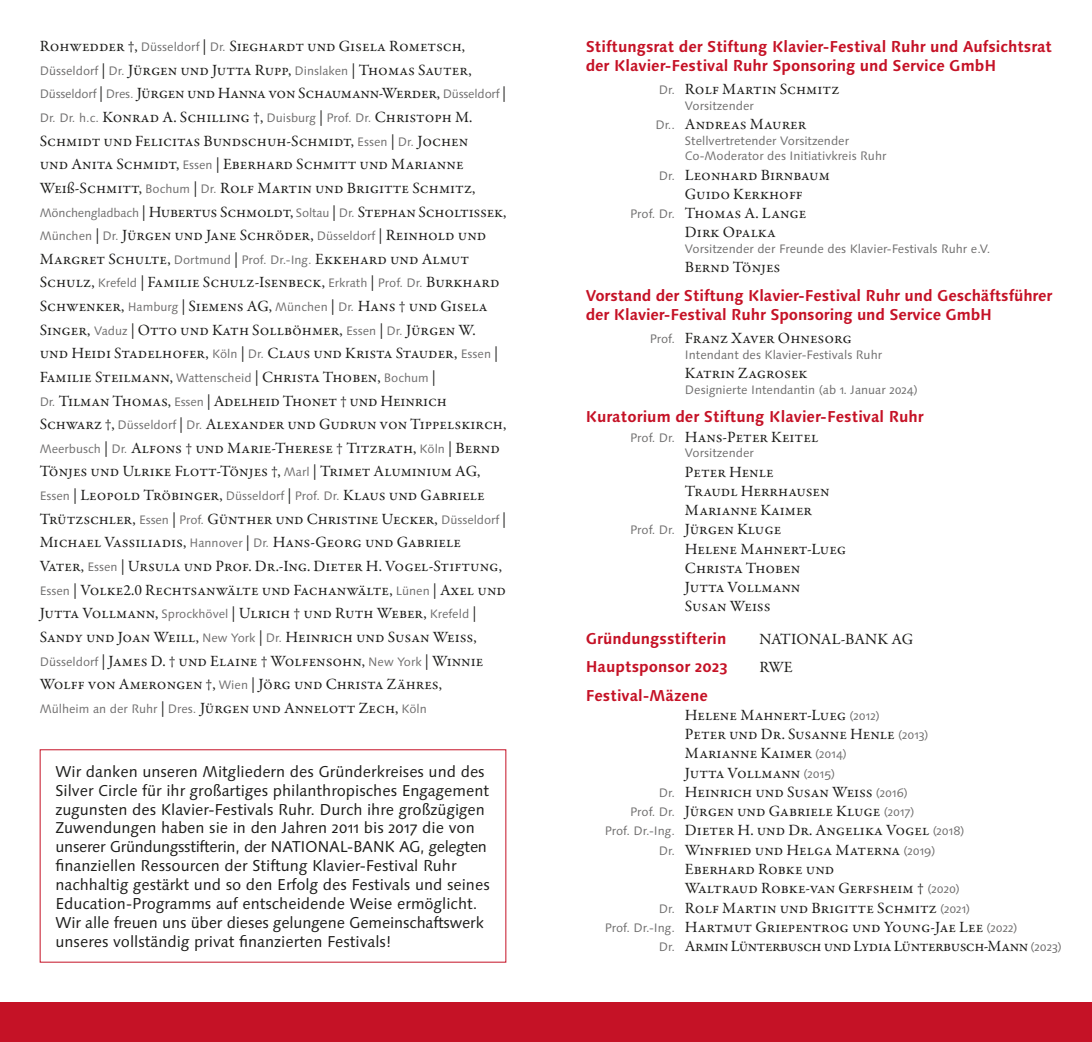
<style>
.page{position:relative;width:1092px;height:1042px;background:#fff}
.page>*{position:absolute;margin:0;border:0;box-sizing:border-box;transform-origin:0 0}
.t1{font:15.75px/23.6px "Garamond Premr Pro";color:#1d1d1b}
.t2{font:15.75px/18.9px "Linotype Syntax Os F";color:#1d1d1b}
.t3{font:700 15.75px/18.9px "Linotype Syntax Os F";letter-spacing:-.005em;color:#c51226}
.t4{font:15.75px "Garamond Premr Pro";letter-spacing:-.03em;color:#1d1d1b}
.t5{font:12.25px/15.8px "Linotype Syntax Os F";color:#706f6f}
.s1{font-family:"Linotype Syntax Os F";font-size:12.25px;color:#706f6f}
.s2{font-family:"Garamond Premr Pro";font-size:15.75px;color:#1d1d1b}
</style>
<div class="page">
<div style="left:0;top:1002px;width:546px;height:40px;background:#c51226"></div>
<div style="left:546px;top:1002px;width:545px;height:40px;background:#c51226"></div>
<p class="t1" style="left:40px;top:35px;width:468px">Rohwedder †, <span class="s1">Düsseldorf</span> | <span class="s1">Dr.</span> Sieghardt und Gisela Rometsch, <span class="s1">Düsseldorf</span> | <span class="s1">Dr.</span> Jürgen und Jutta Rupp, <span class="s1">Dinslaken</span> | Thomas Sauter, <span class="s1">Düsseldorf</span> | <span class="s1">Dres.</span> Jürgen und Hanna von Schaumann-Werder, <span class="s1">Düsseldorf</span> | <span class="s1">Dr. Dr. h.c.</span> Konrad A. Schilling †, <span class="s1">Duisburg</span> | <span class="s1">Prof. Dr.</span> Christoph M.<br>Schmidt und Felicitas Bundschuh-Schmidt, <span class="s1">Essen</span> | <span class="s1">Dr.</span> Jochen<br>und Anita Schmidt, <span class="s1">Essen</span> | Eberhard Schmitt und Marianne Weiß-Schmitt, <span class="s1">Bochum</span> | <span class="s1">Dr.</span> Rolf Martin und Brigitte Schmitz, <span class="s1">Mönchengladbach</span> | Hubertus Schmoldt, <span class="s1">Soltau</span> | <span class="s1">Dr.</span> Stephan Scholtissek, <span class="s1">München</span> | <span class="s1">Dr.</span> Jürgen und Jane Schröder, <span class="s1">Düsseldorf</span> | Reinhold und Margret Schulte, <span class="s1">Dortmund</span> | <span class="s1">Prof. Dr.-Ing.</span> Ekkehard und Almut Schulz, <span class="s1">Krefeld</span> | Familie Schulz-Isenbeck, <span class="s1">Erkrath</span> | <span class="s1">Prof. Dr.</span> Burkhard Schwenker, <span class="s1">Hamburg</span> | Siemens AG, <span class="s1">München</span> | <span class="s1">Dr.</span> Hans † und Gisela Singer, <span class="s1">Vaduz</span> | Otto und Kath Sollböhmer, <span class="s1">Essen</span> | <span class="s1">Dr.</span> Jürgen W. und Heidi Stadelhofer, <span class="s1">Köln</span> | <span class="s1">Dr.</span> Claus und Krista Stauder, <span class="s1">Essen</span> | Familie Steilmann, <span class="s1">Wattenscheid</span> | Christa Thoben, <span class="s1">Bochum</span> |<br><span class="s1">Dr.</span> Tilman Thomas, <span class="s1">Essen</span> | Adelheid Thonet † und Heinrich Schwarz †, <span class="s1">Düsseldorf</span> | <span class="s1">Dr.</span> Alexander und Gudrun von Tippelskirch, <span class="s1">Meerbusch</span> | <span class="s1">Dr.</span> Alfons † und Marie-Therese † Titzrath, <span class="s1">Köln</span> | Bernd Tönjes und Ulrike Flott-Tönjes †, <span class="s1">Marl</span> | Trimet Aluminium AG, <span class="s1">Essen</span> | Leopold Tröbinger, <span class="s1">Düsseldorf</span> | <span class="s1">Prof. Dr.</span> Klaus und Gabriele Trützschler, <span class="s1">Essen</span> | <span class="s1">Prof.</span> Günther und Christine Uecker, <span class="s1">Düsseldorf</span> | Michael Vassiliadis, <span class="s1">Hannover</span> | <span class="s1">Dr.</span> Hans-Georg und Gabriele Vater, <span class="s1">Essen</span> | Ursula und Prof. Dr.-Ing. Dieter H. Vogel-Stiftung, <span class="s1">Essen</span> | Volke2.0 Rechtsanwälte und Fachanwälte, <span class="s1">Lünen</span> | Axel und Jutta Vollmann, <span class="s1">Sprockhövel</span> | Ulrich † und Ruth Weber, <span class="s1">Krefeld</span> | Sandy und Joan Weill, <span class="s1">New York</span> | <span class="s1">Dr.</span> Heinrich und Susan Weiss, <span class="s1">Düsseldorf</span> | James D. † und Elaine † Wolfensohn, <span class="s1">New York</span> | Winnie Wolff von Amerongen †, <span class="s1">Wien</span> | Jörg und Christa Zähres,</p>
<p class="t5" style="left:40px;top:701px;width:389px">Mülheim an der Ruhr <span class="s2">|</span> Dres. <span class="s2">Jürgen und Annelott Zech,</span> Köln</p>
<p class="t2" style="left:55px;top:762px;width:436px">Wir danken unseren Mitgliedern des Gründerkreises und des Silver Circle für ihr großartiges philanthropisches Engagement zugunsten des Klavier-Festivals Ruhr. Durch ihre großzügigen Zuwendungen haben sie in den Jahren 2011 bis 2017 die von unserer Gründungsstifterin, der NATIONAL-BANK AG, gelegten finanziellen Ressourcen der Stiftung Klavier-Festival Ruhr nachhaltig gestärkt und so den Erfolg des Festivals und seines Education-Programms auf entscheidende Weise ermöglicht.<br>Wir alle freuen uns über dieses gelungene Gemeinschaftswerk unseres vollständig privat finanzierten Festivals!</p>
<p class="t3" style="left:585px;top:37px;width:468px">Stiftungsrat der Stiftung Klavier-Festival Ruhr und Aufsichtsrat der Klavier-Festival Ruhr Sponsoring und Service GmbH</p>
<p class="t1" style="left:659px;top:77px;width:182px"><span class="s1">Dr.</span> Rolf Martin Schmitz</p>
<p class="t5" style="left:685px;top:98px;width:70px">Vorsitzender</p>
<p class="t1" style="left:655px;top:112px;width:152px"><span class="s1">Dr..</span> Andreas Maurer</p>
<p class="t5" style="left:685px;top:133px;width:203px">Stellvertretender Vorsitzender<br>Co-Moderator des Initiativkreis Ruhr</p>
<p class="t1" style="left:659px;top:163px;width:172px"><span class="s1">Dr.</span> Leonhard Birnbaum</p>
<p class="t1" style="left:685px;top:182px;width:119px">Guido Kerkhoff</p>
<p class="t1" style="left:630px;top:202px;width:178px"><span class="s1">Prof. Dr.</span> Thomas A. Lange</p>
<p class="t1" style="left:685px;top:221px;width:92px">Dirk Opalka</p>
<p class="t5" style="left:685px;top:241px;width:307px">Vorsitzender der Freunde des Klavier-Festivals Ruhr e.V.</p>
<p class="t1" style="left:685px;top:256px;width:97px">Bernd Tönjes</p>
<p class="t3" style="left:585px;top:286px;width:468px">Vorstand der Stiftung Klavier-Festival Ruhr und Geschäftsführer der Klavier-Festival Ruhr Sponsoring und Service GmbH</p>
<p class="t1" style="left:649px;top:326px;width:204px"><span class="s1">Prof.</span> Franz Xaver Ohnesorg</p>
<p class="t5" style="left:685px;top:347px;width:199px">Intendant des Klavier-Festivals Ruhr</p>
<p class="t1" style="left:685px;top:361px;width:124px">Katrin Zagrosek</p>
<p class="t5" style="left:685px;top:382px;width:234px">Designierte Intendantin (ab 1. Januar 2024)</p>
<p class="t3" style="left:585px;top:407px;width:340px">Kuratorium der Stiftung Klavier-Festival Ruhr</p>
<p class="t1" style="left:630px;top:425px;width:190px"><span class="s1">Prof. Dr.</span> Hans-Peter Keitel</p>
<p class="t5" style="left:685px;top:445px;width:70px">Vorsitzender</p>
<p class="t1" style="left:685px;top:460px;width:90px">Peter Henle</p>
<p class="t1" style="left:685px;top:479px;width:146px">Traudl Herrhausen</p>
<p class="t1" style="left:685px;top:499px;width:129px">Marianne Kaimer</p>
<p class="t1" style="left:630px;top:518px;width:153px"><span class="s1">Prof. Dr.</span> Jürgen Kluge</p>
<p class="t1" style="left:685px;top:537px;width:163px">Helene Mahnert-Lueg</p>
<p class="t1" style="left:685px;top:556px;width:117px">Christa Thoben</p>
<p class="t1" style="left:685px;top:576px;width:117px">Jutta Vollmann</p>
<p class="t1" style="left:685px;top:595px;width:87px">Susan Weiss</p>
<p class="t3" style="left:585px;top:629px;width:142px">Gründungsstifterin</p>
<p class="t1" style="left:759px;top:628px;width:155px">NATIONAL-BANK AG</p>
<p class="t3" style="left:585px;top:657px;width:143px">Hauptsponsor 2023</p>
<p class="t1" style="left:759px;top:655px;width:35px">RWE</p>
<p class="t3" style="left:585px;top:685px;width:124px">Festival-Mäzene</p>
<p class="t1" style="left:685px;top:703px;width:196px">Helene Mahnert-Lueg <span class="s1">(2012)</span></p>
<p class="t1" style="left:685px;top:723px;width:245px">Peter und Dr. Susanne Henle <span class="s1">(2013)</span></p>
<p class="t1" style="left:685px;top:742px;width:163px">Marianne Kaimer <span class="s1">(2014)</span></p>
<p class="t1" style="left:685px;top:761px;width:151px">Jutta Vollmann <span class="s1">(2015)</span></p>
<p class="t1" style="left:659px;top:780px;width:250px"><span class="s1">Dr.</span> Heinrich und Susan Weiss <span class="s1">(2016)</span></p>
<p class="t1" style="left:630px;top:800px;width:286px"><span class="s1">Prof. Dr.</span> Jürgen und Gabriele Kluge <span class="s1">(2017)</span></p>
<p class="t1" style="left:604px;top:819px;width:361px"><span class="s1">Prof. Dr.-Ing.</span> Dieter H. und Dr. Angelika Vogel <span class="s1">(2018)</span></p>
<p class="t1" style="left:659px;top:838px;width:278px"><span class="s1">Dr.</span> Winfried und Helga Materna <span class="s1">(2019)</span></p>
<p class="t1" style="left:685px;top:857px;width:151px">Eberhard Robke und</p>
<p class="t1" style="left:685px;top:877px;width:276px">Waltraud Robke-van Gerfsheim † <span class="s1">(2020)</span></p>
<p class="t1" style="left:659px;top:896px;width:312px"><span class="s1">Dr.</span> Rolf Martin und Brigitte Schmitz <span class="s1">(2021)</span></p>
<p class="t1" style="left:604px;top:915px;width:414px"><span class="s1">Prof. Dr.-Ing.</span> Hartmut Griepentrog und Young-Jae Lee <span class="s1">(2022)</span></p>
<p class="t4" style="left:659px;top:936px;width:404px"><span class="s1">Dr.</span> Armin Lünterbusch und Lydia Lünterbusch-Mann <span class="s1">(2023)</span></p>
</div>
